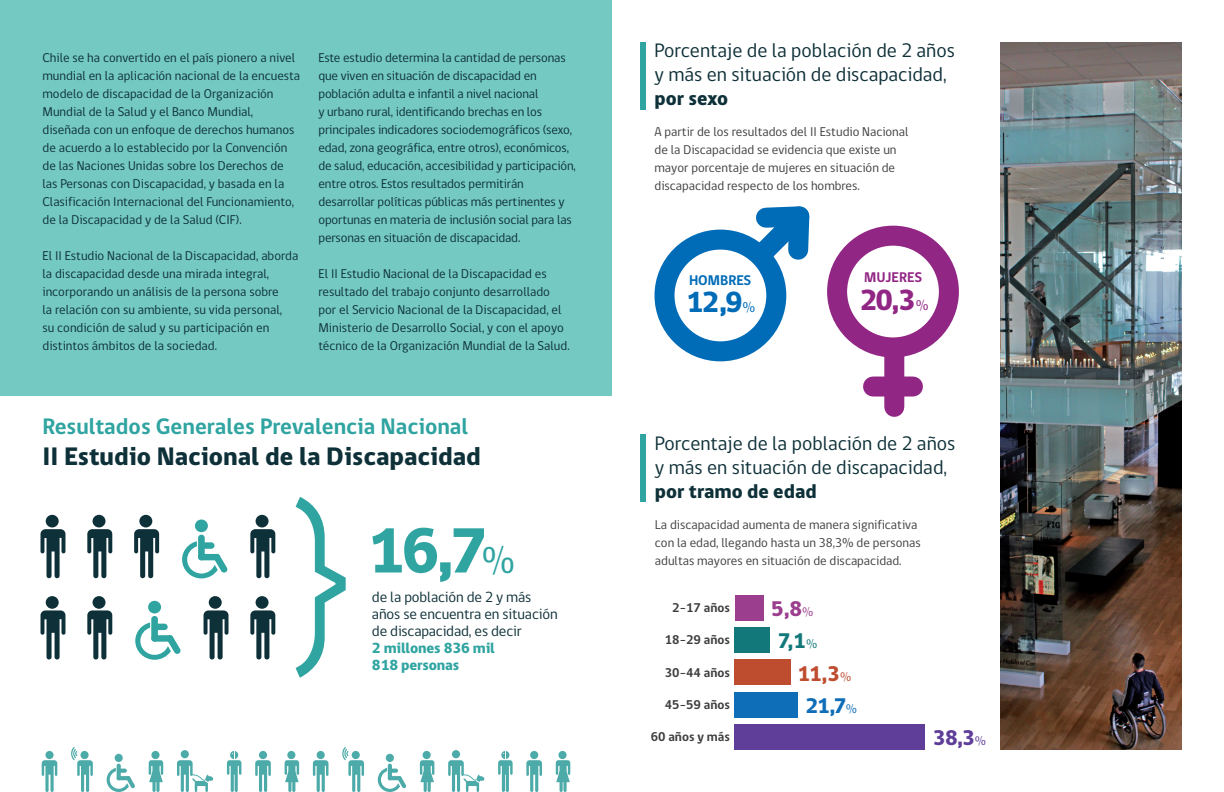
<style>
.page{position:relative;width:1224px;height:792px;background:#fff}
.page>*{position:absolute;margin:0;border:0;box-sizing:border-box;transform-origin:0 0}
.t1{font:800 65px "gob CL";color:#2fa4a1}
.t2{font:800 29.8px "gob CL";color:#922684}
.t3{font:800 29.8px "gob CL";color:#006cb7}
.t4{font:800 26px "gob CL";color:#0e3038}
.t5{font:700 23px "gob CL";color:#2fa4a1}
.t6{font:800 21.7px "gob CL";color:#be4d30}
.t7{font:800 21.7px "gob CL";color:#5f3e99}
.t8{font:800 21.7px "gob CL";color:#0f6eb8}
.t9{font:800 21.7px "gob CL";color:#127879}
.t10{font:800 21.7px "gob CL";color:#9a3e8d}
.t11{font:20px/24px "gob CL";color:#0e3038}
.t12{font:800 20px "gob CL";color:#0e3038}
.t13{font:15px "gob CL";letter-spacing:-.01em;color:#0e3038}
.t14{font:800 15px "gob CL";letter-spacing:-.01em;color:#2fa4a1}
.t15{font:700 14.4px "gob CL";color:#922684}
.t16{font:700 14.4px "gob CL";color:#006cb7}
.t17{font:13px/18px "gob CL";color:#0e3038}
.t18{font:13px/18px "gob CL";color:#3e3e3f}
.t19{font:700 13px "gob CL";color:#3e3e3f}
.s1{font-weight:400;font-size:38px}
.s2{font-weight:400;font-size:14.5px}
.s3{font-weight:800}
.s4{font-weight:400;font-size:12.6px}
</style>
<div class="page">
<div style="left:0;top:0;width:612px;height:396px;background:#74cac3"></div>
<div style="left:148px;top:601px;width:13px;height:12px;background:#2fa4a1;border-radius:50%"></div>
<div style="left:151px;top:616px;width:7px;height:26px;background:#2fa4a1;border-radius:3px"></div>
<svg style="left:135px;top:623px;width:46px;height:37px"></svg>
<div style="left:46px;top:596px;width:13px;height:13px;background:#0e3038;border-radius:50%"></div>
<svg style="left:41px;top:610px;width:24px;height:50px"></svg>
<div style="left:93px;top:596px;width:13px;height:13px;background:#0e3038;border-radius:50%"></div>
<svg style="left:87px;top:610px;width:25px;height:50px"></svg>
<div style="left:209px;top:596px;width:13px;height:13px;background:#0e3038;border-radius:50%"></div>
<svg style="left:204px;top:610px;width:25px;height:50px"></svg>
<div style="left:256px;top:596px;width:13px;height:13px;background:#0e3038;border-radius:50%"></div>
<svg style="left:250px;top:610px;width:25px;height:50px"></svg>
<div style="left:195px;top:520px;width:13px;height:12px;background:#2fa4a1;border-radius:50%"></div>
<div style="left:198px;top:535px;width:7px;height:25px;background:#2fa4a1;border-radius:3px"></div>
<svg style="left:182px;top:541px;width:46px;height:37px"></svg>
<div style="left:46px;top:515px;width:13px;height:12px;background:#0e3038;border-radius:50%"></div>
<svg style="left:41px;top:529px;width:24px;height:49px"></svg>
<div style="left:93px;top:515px;width:13px;height:12px;background:#0e3038;border-radius:50%"></div>
<svg style="left:87px;top:529px;width:25px;height:49px"></svg>
<div style="left:139px;top:515px;width:13px;height:12px;background:#0e3038;border-radius:50%"></div>
<svg style="left:134px;top:529px;width:25px;height:49px"></svg>
<div style="left:256px;top:515px;width:13px;height:12px;background:#0e3038;border-radius:50%"></div>
<svg style="left:250px;top:529px;width:25px;height:49px"></svg>
<svg style="left:296px;top:497px;width:50px;height:181px"></svg>
<div style="left:827px;top:226px;width:132px;height:131px;border:20px solid #922684;border-radius:50%"></div>
<div style="left:884px;top:354px;width:20px;height:53px;background:#922684"></div>
<div style="left:873px;top:377px;width:40px;height:20px;background:#922684"></div>
<div style="left:655px;top:230px;width:131px;height:131px;border:20px solid #006cb7;border-radius:50%"></div>
<svg style="left:735px;top:206px;width:75px;height:75px"></svg>
<div style="left:735px;top:724px;width:190px;height:26px;background:#5f3e99"></div>
<div style="left:735px;top:692px;width:63px;height:26px;background:#0f6eb8"></div>
<div style="left:735px;top:659px;width:56px;height:26px;background:#be4d30"></div>
<div style="left:735px;top:627px;width:35px;height:26px;background:#127879"></div>
<div style="left:735px;top:595px;width:29px;height:26px;background:#9a3e8d"></div>
<img style="left:1000px;top:43px;width:181px;height:706px">
<div style="left:115px;top:754px;width:8px;height:8px;background:#4caba9;border-radius:50%"></div>
<svg style="left:117px;top:764px;width:4px;height:16px"></svg>
<svg style="left:107px;top:768px;width:28px;height:24px"></svg>
<svg style="left:71px;top:747px;width:22px;height:45px"></svg>
<div style="left:181px;top:750px;width:8px;height:8px;background:#4caba9;border-radius:50%"></div>
<svg style="left:177px;top:760px;width:37px;height:32px"></svg>
<div style="left:151px;top:751px;width:9px;height:8px;background:#4caba9;border-radius:50%"></div>
<svg style="left:149px;top:760px;width:14px;height:32px"></svg>
<div style="left:259px;top:751px;width:8px;height:8px;background:#4caba9;border-radius:50%"></div>
<svg style="left:255px;top:760px;width:16px;height:32px"></svg>
<div style="left:45px;top:751px;width:9px;height:8px;background:#4caba9;border-radius:50%"></div>
<svg style="left:42px;top:760px;width:15px;height:32px"></svg>
<div style="left:287px;top:751px;width:8px;height:8px;background:#4caba9;border-radius:50%"></div>
<svg style="left:285px;top:760px;width:14px;height:32px"></svg>
<svg style="left:227px;top:751px;width:14px;height:41px"></svg>
<div style="left:386px;top:754px;width:8px;height:8px;background:#4caba9;border-radius:50%"></div>
<hr style="left:388px;top:764px;width:4px;height:16px;background:#4caba9;border-radius:2px">
<svg style="left:378px;top:768px;width:28px;height:24px"></svg>
<svg style="left:342px;top:747px;width:22px;height:45px"></svg>
<div style="left:452px;top:750px;width:8px;height:8px;background:#4caba9;border-radius:50%"></div>
<svg style="left:448px;top:760px;width:37px;height:32px"></svg>
<div style="left:423px;top:751px;width:8px;height:8px;background:#4caba9;border-radius:50%"></div>
<svg style="left:420px;top:760px;width:14px;height:32px"></svg>
<div style="left:530px;top:751px;width:8px;height:8px;background:#4caba9;border-radius:50%"></div>
<svg style="left:526px;top:760px;width:16px;height:32px"></svg>
<div style="left:317px;top:751px;width:8px;height:8px;background:#4caba9;border-radius:50%"></div>
<svg style="left:313px;top:760px;width:16px;height:32px"></svg>
<div style="left:558px;top:751px;width:9px;height:8px;background:#4caba9;border-radius:50%"></div>
<svg style="left:556px;top:760px;width:14px;height:32px"></svg>
<svg style="left:498px;top:751px;width:15px;height:41px"></svg>
<div style="left:640px;top:42px;width:6px;height:68px;background:#2fa4a1"></div>
<div style="left:640px;top:434px;width:6px;height:67px;background:#2fa4a1"></div>
<p class="t17" style="left:43px;top:49px;width:259px">Chile se ha convertido en el país pionero a nivel mundial en la aplicación nacional de la encuesta modelo de discapacidad de la Organización Mundial de la Salud y el Banco Mundial, diseñada con un enfoque de derechos humanos de acuerdo a lo establecido por la Convención de las Naciones Unidas sobre los Derechos de las Personas con Discapacidad, y basada en la Clasificación Internacional del Funcionamiento, de la Discapacidad y de la Salud (CIF).</p>
<p class="t17" style="left:43px;top:247px;width:257px">El II Estudio Nacional de la Discapacidad, aborda la discapacidad desde una mirada integral, incorporando un análisis de la persona sobre<br>la relación con su ambiente, su vida personal,<br>su condición de salud y su participación en distintos ámbitos de la sociedad.</p>
<p class="t17" style="left:318px;top:49px;width:259px">Este estudio determina la cantidad de personas que viven en situación de discapacidad en población adulta e infantil a nivel nacional<br>y urbano rural, identificando brechas en los principales indicadores sociodemográficos (sexo, edad, zona geográfica, entre otros), económicos, de salud, educación, accesibilidad y participación, entre otros. Estos resultados permitirán desarrollar políticas públicas más pertinentes y oportunas en materia de inclusión social para las personas en situación de discapacidad.</p>
<p class="t17" style="left:318px;top:265px;width:253px">El II Estudio Nacional de la Discapacidad es resultado del trabajo conjunto desarrollado por el Servicio Nacional de la Discapacidad, el Ministerio de Desarrollo Social, y con el apoyo técnico de la Organización Mundial de la Salud.</p>
<p class="t5" style="left:43px;top:411px;width:427px">Resultados Generales Prevalencia Nacional</p>
<p class="t4" style="left:43px;top:439px;width:440px">II Estudio Nacional de la Discapacidad</p>
<p class="t1" style="left:367px;top:506px;width:150px">16,7<span class="s1">%</span></p>
<p class="t13" style="left:372px;top:587px;width:161px">de la población de 2 y más</p>
<p class="t13" style="left:372px;top:604px;width:187px">años se encuentra en situación</p>
<p class="t13" style="left:372px;top:621px;width:151px">de discapacidad, es decir</p>
<p class="t14" style="left:372px;top:638px;width:124px">2 millones 836 mil</p>
<p class="t14" style="left:372px;top:655px;width:89px">818 personas</p>
<p class="t11" style="left:655px;top:39px;width:302px">Porcentaje de la población de 2 años</p>
<p class="t11" style="left:655px;top:63px;width:294px">y más en situación de discapacidad,</p>
<p class="t12" style="left:655px;top:84px;width:75px">por sexo</p>
<p class="t18" style="left:655px;top:123px;width:256px">A partir de los resultados del II Estudio Nacional de la Discapacidad se evidencia que existe un mayor porcentaje de mujeres en situación de discapacidad respecto de los hombres.</p>
<p class="t16" style="left:689px;top:270px;width:64px">HOMBRES</p>
<p class="t3" style="left:686px;top:282px;width:71px">12,9<span class="s2">%</span></p>
<p class="t15" style="left:864px;top:267px;width:60px">MUJERES</p>
<p class="t2" style="left:860px;top:279px;width:70px">20,3<span class="s2">%</span></p>
<p class="t11" style="left:655px;top:432px;width:302px">Porcentaje de la población de 2 años</p>
<p class="t11" style="left:655px;top:456px;width:294px">y más en situación de discapacidad, <span class="s3">por tramo de edad</span></p>
<p class="t18" style="left:655px;top:516px;width:267px">La discapacidad aumenta de manera significativa con la edad, llegando hasta un 38,3% de personas adultas mayores en situación de discapacidad.</p>
<p class="t19" style="left:672px;top:599px;width:59px">2-17 años</p>
<p class="t10" style="left:771px;top:594px;width:44px">5,8<span class="s4">%</span></p>
<p class="t19" style="left:665px;top:631px;width:67px">18-29 años</p>
<p class="t9" style="left:778px;top:626px;width:41px">7,1<span class="s4">%</span></p>
<p class="t19" style="left:665px;top:663px;width:67px">30-44 años</p>
<p class="t19" style="left:665px;top:696px;width:67px">45-59 años</p>
<p class="t19" style="left:651px;top:728px;width:81px">60 años y más</p>
<p class="t6" style="left:798px;top:659px;width:55px">11,3<span class="s4">%</span></p>
<p class="t8" style="left:806px;top:691px;width:53px">21,7<span class="s4">%</span></p>
<p class="t7" style="left:933px;top:723px;width:55px">38,3<span class="s4">%</span></p>
</div>
